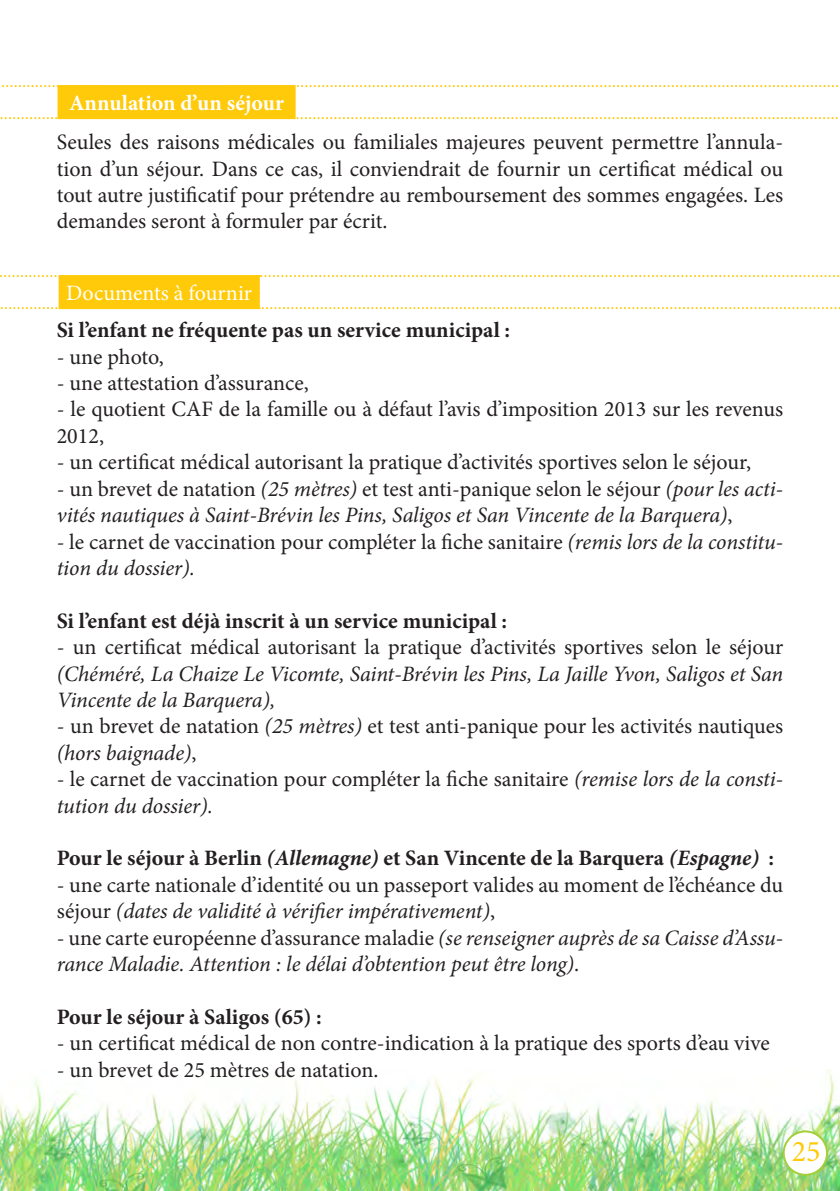
<style>
.page{position:relative;width:840px;height:1191px;background:#fff}
.page>*{position:absolute;margin:0;border:0;box-sizing:border-box;transform-origin:0 0}
.t1{font:30px "Minion Pro";color:#feca0a}
.t2{font:22px/26.4px "Minion Pro";color:#231f20}
.t3{font:italic 22px/26.4px "Minion Pro";letter-spacing:-.01em;color:#231f20}
.t4{font:700 22px "Minion Pro";color:#231f20}
.t5{font:700 22px "Minion Pro";color:#fff}
.t6{font:22px "Minion Pro";color:#fff}
.s1{font-style:normal}
.s2{font-style:italic}
</style>
<div class="page">
<div style="left:60px;top:276px;width:198px;height:32px;background:#feca0a"></div>
<div style="left:59px;top:275px;width:200px;height:34px;border:2px solid #feca0a"></div>
<svg style="left:0;top:275px;width:61px;height:34px"></svg>
<svg style="left:257px;top:275px;width:583px;height:34px"></svg>
<img style="left:0;top:1069px;width:839px;height:122px">
<div style="left:783px;top:1131px;width:43px;height:43px;background:#fff;border-radius:50%"></div>
<div style="left:782px;top:1130px;width:45px;height:45px;border:2px solid #a6ce39;border-radius:50%"></div>
<svg style="left:295px;top:85px;width:544px;height:34px"></svg>
<svg style="left:0;top:85px;width:57px;height:34px"></svg>
<div style="left:58px;top:86px;width:236px;height:32px;background:#feca0a"></div>
<div style="left:57px;top:85px;width:238px;height:34px;border:2px solid #feca0a"></div>
<p class="t5" style="left:69px;top:88px;width:216px">Annulation d’un séjour</p>
<p class="t2" style="left:57px;top:129px;width:727px;text-align:justify">Seules des raisons médicales ou familiales majeures peuvent permettre l’annula&shy;tion d’un séjour. Dans ce cas, il conviendrait de fournir un certificat médical ou tout autre justificatif pour prétendre au remboursement des sommes engagées. Les demandes seront à formuler par écrit.</p>
<p class="t6" style="left:66px;top:278px;width:187px">Documents à fournir</p>
<p class="t4" style="left:57px;top:315px;width:454px">Si l’enfant ne fréquente pas un service municipal :</p>
<p class="t2" style="left:57px;top:343px;width:108px">- une photo,</p>
<p class="t2" style="left:57px;top:370px;width:253px">- une attestation d’assurance,</p>
<p class="t2" style="left:57px;top:396px;width:727px">- le quotient CAF de la famille ou à défaut l’avis d’imposition 2013 sur les revenus<br>2012,</p>
<p class="t2" style="left:57px;top:449px;width:695px">- un certificat médical autorisant la pratique d’activités sportives selon le séjour,</p>
<p class="t3" style="left:57px;top:475px;width:727px"><span class="s1">- un brevet de natation</span> (25 mètres) <span class="s1">et test anti-panique selon le séjour</span> (pour les acti&shy;vités nautiques à Saint-Brévin les Pins, Saligos et San Vincente de la Barquera)<span class="s1">,</span></p>
<p class="t2" style="left:57px;top:528px;width:727px">- le carnet de vaccination pour compléter la fiche sanitaire <span class="s2">(remis lors de la constitu&shy;tion du dossier).</span></p>
<p class="t4" style="left:57px;top:605px;width:451px">Si l’enfant est déjà inscrit à un service municipal :</p>
<p class="t3" style="left:57px;top:634px;width:727px;text-align:justify"><span class="s1">- un certificat médical autorisant la pratique d’activités sportives selon le séjour </span>(Chéméré, La Chaize Le Vicomte, Saint-Brévin les Pins, La Jaille Yvon, Saligos et San Vincente de la Barquera),</p>
<p class="t2" style="left:57px;top:713px;width:727px">- un brevet de natation <span class="s2">(25 mètres)</span> et test anti-panique pour les activités nautiques <span class="s2">(hors baignade)</span>,</p>
<p class="t2" style="left:57px;top:766px;width:727px">- le carnet de vaccination pour compléter la fiche sanitaire <span class="s2">(remise lors de la consti&shy;tution du dossier).</span></p>
<p class="t4" style="left:57px;top:843px;width:718px">Pour le séjour à Berlin <span class="s2">(Allemagne)</span> et San Vincente de la Barquera <span class="s2">(Espagne)</span> :</p>
<p class="t2" style="left:57px;top:871px;width:727px">- une carte nationale d’identité ou un passeport valides au moment de l’échéance du séjour <span class="s2">(dates de validité à vérifier impérativement)</span>,</p>
<p class="t3" style="left:57px;top:924px;width:727px"><span class="s1">- une carte européenne d’assurance maladie</span> (se renseigner auprès de sa Caisse d’Assu&shy;rance Maladie. Attention : le délai d’obtention peut être long)<span class="s1">.</span></p>
<p class="t4" style="left:57px;top:1001px;width:266px">Pour le séjour à Saligos (65) :</p>
<p class="t2" style="left:57px;top:1030px;width:714px">- un certificat médical de non contre-indication à la pratique des sports d’eau vive</p>
<p class="t2" style="left:57px;top:1056px;width:323px">- un brevet de 25 mètres de natation.</p>
<p class="t1" style="left:791px;top:1131px;width:30px">25</p>
</div>
